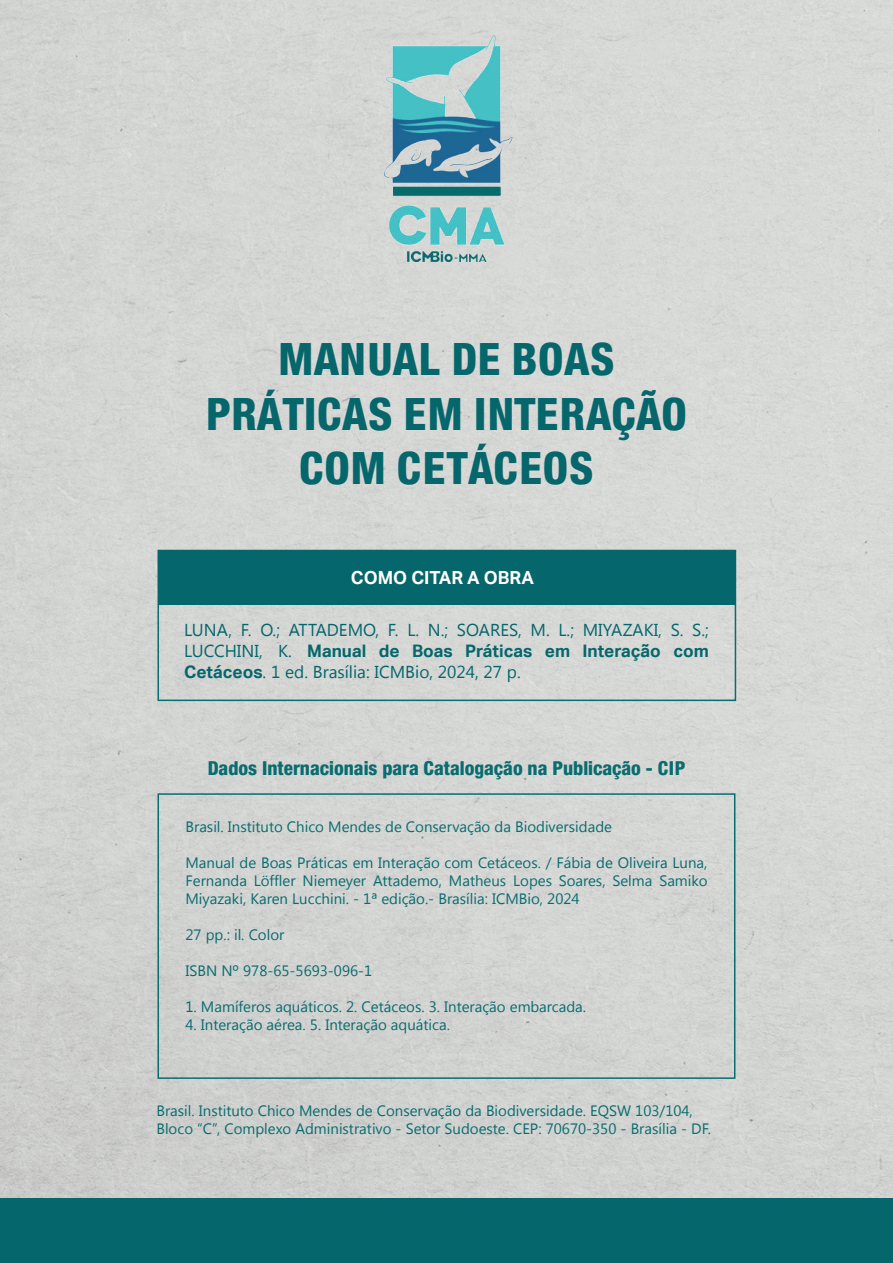
<style>
.page{position:relative;width:893px;height:1263px;background:#fff}
.page>*{position:absolute;margin:0;border:0;box-sizing:border-box;transform-origin:0 0}
.t1{font:800 45.3px/54.3px "Neue Helvetica Condensed BQ";letter-spacing:.01em;color:#05666b;text-align:center}
.t2{font:800 19.5px "Neue Helvetica Condensed BQ";color:#096c6e}
.t3{font:700 18px "Aktiv Grotesk";color:#fff}
.t4{font:700 17.25px "Aktiv Grotesk";color:#05666b}
.t5{font:15px "Segoe UI Symbol";color:#096c6e}
</style>
<div class="page">
<img style="left:0;top:0;width:893px;height:1199px">
<div style="left:0;top:1199px;width:893px;height:64px;background:#05666b"></div>
<div style="left:157px;top:793px;width:578px;height:286px;border:2px solid #096c6e"></div>
<div style="left:157px;top:550px;width:579px;height:151px;border:2px solid #096c6e"></div>
<div style="left:158px;top:550px;width:577px;height:55px;background:#05666b"></div>
<img style="left:356px;top:9px;width:182px;height:266px">
<svg style="left:187px;top:821px;width:19px;height:11px"></svg>
<svg style="left:214px;top:821px;width:18px;height:11px"></svg>
<svg style="left:288px;top:821px;width:27px;height:11px"></svg>
<svg style="left:330px;top:821px;width:19px;height:11px"></svg>
<svg style="left:359px;top:821px;width:15px;height:11px"></svg>
<svg style="left:386px;top:821px;width:15px;height:11px"></svg>
<svg style="left:407px;top:821px;width:7px;height:11px"></svg>
<svg style="left:440px;top:824px;width:12px;height:8px"></svg>
<svg style="left:516px;top:821px;width:10px;height:11px"></svg>
<svg style="left:537px;top:821px;width:11px;height:11px"></svg>
<svg style="left:556px;top:824px;width:13px;height:8px"></svg>
<svg style="left:576px;top:821px;width:35px;height:11px"></svg>
<svg style="left:186px;top:929px;width:15px;height:11px"></svg>
<svg style="left:207px;top:932px;width:22px;height:11px"></svg>
<svg style="left:235px;top:929px;width:22px;height:11px"></svg>
<svg style="left:280px;top:932px;width:4px;height:8px"></svg>
<svg style="left:186px;top:965px;width:30px;height:11px"></svg>
<svg style="left:223px;top:965px;width:15px;height:11px"></svg>
<svg style="left:187px;top:1001px;width:9px;height:11px"></svg>
<svg style="left:202px;top:1000px;width:54px;height:12px"></svg>
<svg style="left:276px;top:1004px;width:6px;height:8px"></svg>
<svg style="left:301px;top:1000px;width:6px;height:12px"></svg>
<svg style="left:314px;top:1001px;width:9px;height:11px"></svg>
<svg style="left:347px;top:1001px;width:31px;height:11px"></svg>
<svg style="left:385px;top:1000px;width:21px;height:12px"></svg>
<svg style="left:445px;top:1001px;width:3px;height:11px"></svg>
<svg style="left:511px;top:1001px;width:74px;height:11px"></svg>
<svg style="left:194px;top:1019px;width:11px;height:11px"></svg>
<svg style="left:311px;top:1019px;width:9px;height:11px"></svg>
<svg style="left:392px;top:1022px;width:6px;height:8px"></svg>
<svg style="left:417px;top:1018px;width:5px;height:12px"></svg>
<svg style="left:430px;top:1019px;width:19px;height:11px"></svg>
<svg style="left:158px;top:1105px;width:19px;height:11px"></svg>
<svg style="left:185px;top:1104px;width:17px;height:12px"></svg>
<svg style="left:259px;top:1104px;width:27px;height:12px"></svg>
<svg style="left:300px;top:1105px;width:20px;height:11px"></svg>
<svg style="left:330px;top:1104px;width:15px;height:12px"></svg>
<svg style="left:357px;top:1104px;width:15px;height:12px"></svg>
<svg style="left:378px;top:1105px;width:7px;height:11px"></svg>
<svg style="left:410px;top:1108px;width:13px;height:8px"></svg>
<svg style="left:158px;top:1123px;width:6px;height:10px"></svg>
<svg style="left:178px;top:1126px;width:6px;height:8px"></svg>
<svg style="left:198px;top:1123px;width:21px;height:12px"></svg>
<svg style="left:225px;top:1123px;width:8px;height:11px"></svg>
<svg style="left:244px;top:1126px;width:38px;height:11px"></svg>
<svg style="left:296px;top:1122px;width:33px;height:12px"></svg>
<svg style="left:340px;top:1122px;width:2px;height:11px"></svg>
<svg style="left:355px;top:1126px;width:11px;height:8px"></svg>
<svg style="left:373px;top:1122px;width:2px;height:11px"></svg>
<svg style="left:407px;top:1123px;width:14px;height:11px"></svg>
<svg style="left:186px;top:624px;width:45px;height:14px"></svg>
<svg style="left:242px;top:624px;width:9px;height:12px"></svg>
<svg style="left:261px;top:624px;width:18px;height:14px"></svg>
<svg style="left:289px;top:624px;width:89px;height:14px"></svg>
<svg style="left:389px;top:624px;width:9px;height:12px"></svg>
<svg style="left:409px;top:624px;width:9px;height:12px"></svg>
<svg style="left:429px;top:624px;width:18px;height:14px"></svg>
<svg style="left:458px;top:624px;width:63px;height:14px"></svg>
<svg style="left:532px;top:624px;width:17px;height:12px"></svg>
<svg style="left:560px;top:624px;width:13px;height:14px"></svg>
<svg style="left:584px;top:624px;width:77px;height:14px"></svg>
<svg style="left:672px;top:624px;width:11px;height:12px"></svg>
<svg style="left:693px;top:624px;width:15px;height:14px"></svg>
<svg style="left:280px;top:645px;width:11px;height:12px"></svg>
<svg style="left:273px;top:665px;width:6px;height:13px"></svg>
<svg style="left:286px;top:665px;width:21px;height:13px"></svg>
<svg style="left:484px;top:665px;width:17px;height:13px"></svg>
<svg style="left:508px;top:669px;width:12px;height:13px"></svg>
<svg style="left:460px;top:821px;width:50px;height:14px"></svg>
<div style="left:187px;top:856px;width:520px;height:51px;background:#d3d5d3"></div>
<svg style="left:244px;top:965px;width:127px;height:11px"></svg>
<svg style="left:462px;top:1001px;width:43px;height:14px"></svg>
<svg style="left:219px;top:1018px;width:86px;height:15px"></svg>
<svg style="left:326px;top:1019px;width:51px;height:14px"></svg>
<div style="left:431px;top:1104px;width:279px;height:30px;background:#d1d3d1"></div>
<svg style="left:186px;top:645px;width:76px;height:14px"></svg>
<svg style="left:314px;top:665px;width:55px;height:13px"></svg>
<div style="left:375px;top:665px;width:103px;height:15px;background:#d4d6d4"></div>
<h1 class="t1" style="left:206px;top:332px;width:482px">MANUAL DE BOAS<br>PRÁTICAS EM INTERAÇÃO<br>COM CETÁCEOS</h1>
<p class="t3" style="left:351px;top:566px;width:185px">COMO CITAR A OBRA</p>
<p class="t4" style="left:184px;top:661px;width:80px">Cetáceos</p>
<p class="t4" style="left:307px;top:640px;width:403px">Manual de Boas Práticas em Interação com</p>
<h2 class="t2" style="left:208px;top:755px;width:479px">Dados Internacionais para Catalogação na Publicação - CIP</h2>
<p class="t5" style="left:207px;top:815px;width:77px">▲ ● ■▲▼ ▼◆▼□</p>
<p class="t5" style="left:315px;top:815px;width:67px">□ ■ ▲</p>
<p class="t5" style="left:415px;top:815px;width:46px">□■▲ ❖</p>
<p class="t5" style="left:527px;top:815px;width:49px">□❖▲</p>
<p class="t5" style="left:207px;top:851px;width:30px">■◆ ●</p>
<p class="t5" style="left:495px;top:851px;width:44px">▼ □▲</p>
<p class="t5" style="left:279px;top:869px;width:5px">●</p>
<p class="t5" style="left:430px;top:869px;width:147px">□ ▼◆▲ □▲ □</p>
<p class="t5" style="left:334px;top:887px;width:10px">■</p>
<p class="t5" style="left:416px;top:887px;width:59px">□ ▲●</p>
<p class="t5" style="left:238px;top:923px;width:43px">● □●□</p>
<p class="t5" style="left:256px;top:995px;width:84px">□▲ ❑◆ ▼ □▲</p>
<p class="t5" style="left:379px;top:995px;width:85px">▼ □▲ ✓ ■▼</p>
<p class="t5" style="left:186px;top:1013px;width:35px">✔ ■▼</p>
<p class="t5" style="left:378px;top:1013px;width:52px">□ ❑◆ ▼</p>
<p class="t5" style="left:178px;top:1099px;width:77px">▲ ● ■▲▼ ▼◆▼□</p>
<p class="t5" style="left:286px;top:1099px;width:67px">□ ■ ▲</p>
<p class="t5" style="left:386px;top:1099px;width:46px">□■▲ ❖</p>
<p class="t5" style="left:498px;top:1099px;width:49px">□❖▲</p>
<p class="t5" style="left:165px;top:1117px;width:30px">●□ □</p>
<p class="t5" style="left:234px;top:1117px;width:59px">□ ●□</p>
<p class="t5" style="left:330px;top:1117px;width:63px">■▲▼ ▼❖□</p>
<p class="t5" style="left:422px;top:1117px;width:78px">▼□ ◆ □ ▲▼</p>
</div>
